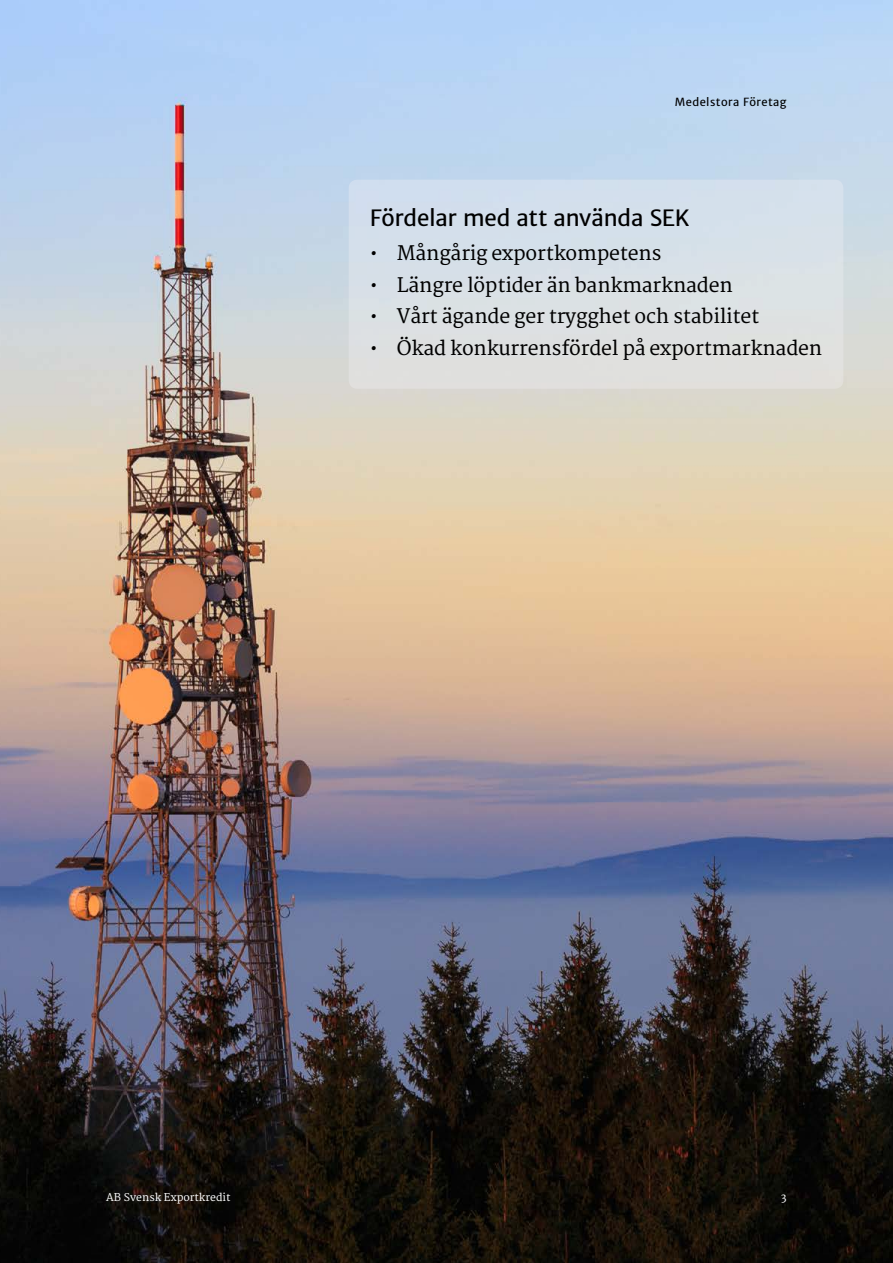
<style>
.page{position:relative;width:893px;height:1263px;background:#fff}
.page>*{position:absolute;margin:0;border:0;box-sizing:border-box;transform-origin:0 0}
.t1{font:22.5px "Merriweather Sans";letter-spacing:-.01em;color:#000}
.t2{font:19.5px "Merriweather";letter-spacing:-.01em;color:#000}
.t3{font:11.25px "Merriweather Sans";letter-spacing:.04em;color:#000}
.t4{font:10.5px "Merriweather";color:#fff}
</style>
<div class="page">
<img style="left:0;top:0;width:893px;height:1263px">
<div style="left:349px;top:180px;width:494px;height:209px;background:#dae0e6;border-radius:9px"></div>
<p class="t3" style="left:675px;top:95px;width:113px">Medelstora Företag</p>
<p class="t1" style="left:370px;top:204px;width:321px">Fördelar med att använda SEK</p>
<p class="t2" style="left:370px;top:242px;width:293px">• Mångårig exportkompetens</p>
<p class="t2" style="left:370px;top:273px;width:364px">• Längre löptider än bankmarknaden</p>
<p class="t2" style="left:370px;top:305px;width:391px">• Vårt ägande ger trygghet och stabilitet</p>
<p class="t2" style="left:370px;top:336px;width:454px">• Ökad konkurrensfördel på exportmarknaden</p>
<p class="t4" style="left:106px;top:1191px;width:126px">AB Svensk Exportkredit</p>
<p class="t4" style="left:781px;top:1191px;width:7px">3</p>
</div>
